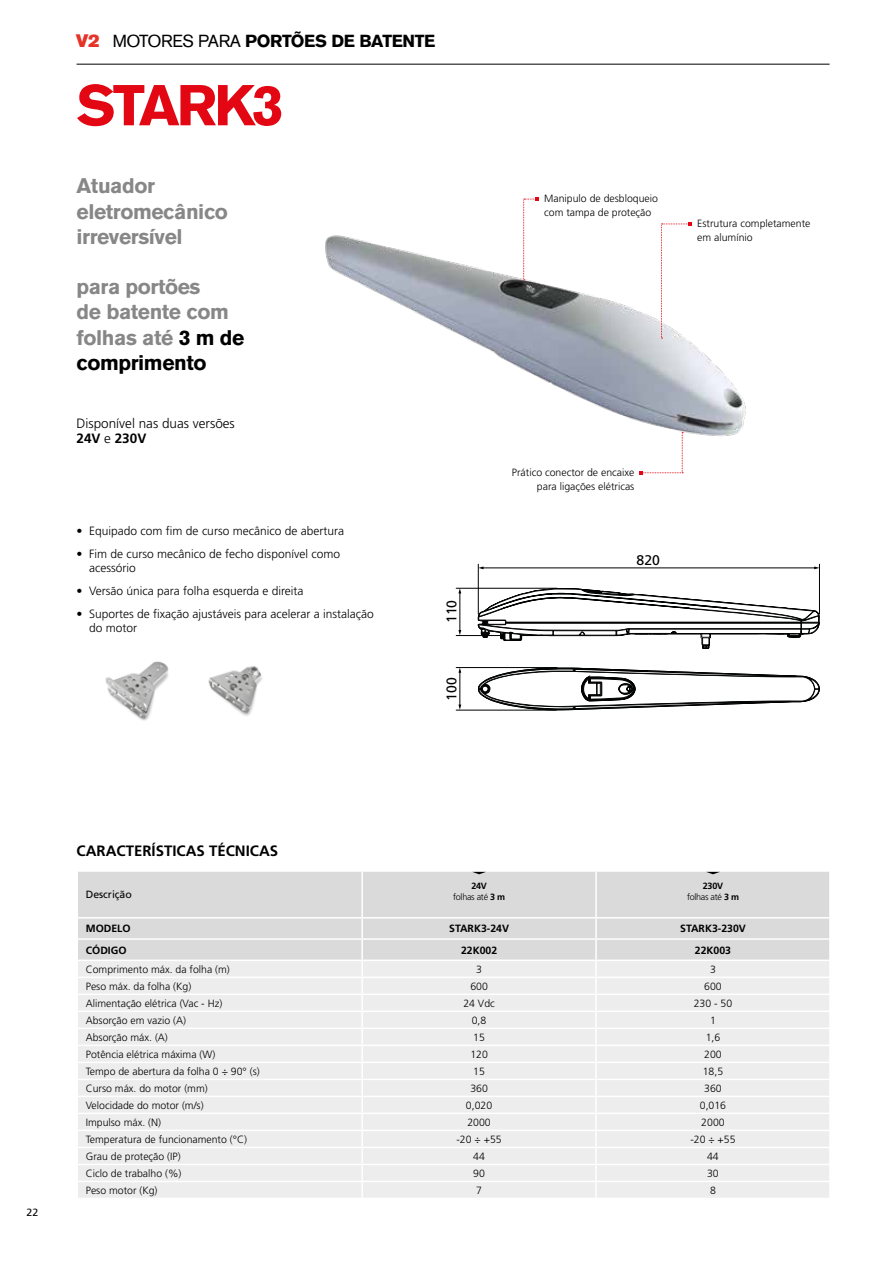
<style>
.page{position:relative;width:893px;height:1263px;background:#fff}
.page>*{position:absolute;margin:0;border:0;box-sizing:border-box;transform-origin:0 0}
.t1{font:700 57px "Akzidenz Grotesk BQ";letter-spacing:-.05em;color:#e30613}
.t2{font:700 21px/25.2px "Akzidenz Grotesk BQ";letter-spacing:-.02em;color:#878787}
.t3{font:18px "Akzidenz Grotesk BQ Super";color:#e63329}
.t4{font:700 17.4px "Akzidenz Grotesk BQ";letter-spacing:-.02em;color:#000}
.t5{font:700 15px "Frutiger LT Std";color:#000}
.t6{font:13.95px "Frutiger LT Std";color:#000}
.t7{font:300 13.5px/15px "Frutiger LT Std";color:#000}
.t8{font:300 12px/14.4px "Frutiger LT Std";color:#000}
.t9{font:300 10.5px/13.5px "Frutiger LT Std";color:#000}
.t10{font:700 10.5px "Frutiger LT Std";color:#000}
.t11{font:10.5px "Frutiger LT Std";color:#000}
.t12{font:300 9px/10.8px "Frutiger LT Std";letter-spacing:-.03em;color:#000;text-align:center}
.s1{font-weight:400}
.s2{color:#000}
.s3{font-weight:700}
</style>
<div class="page">
<img style="left:325px;top:197px;width:421px;height:278px">
<hr style="left:456px;top:667px;width:101px;height:1px;background:#000">
<hr style="left:456px;top:710px;width:100px;height:1px;background:#000">
<hr style="left:460px;top:672px;width:1px;height:33px;background:#000">
<svg style="left:458px;top:704px;width:3px;height:6px"></svg>
<svg style="left:458px;top:667px;width:3px;height:6px"></svg>
<hr style="left:478px;top:564px;width:1px;height:50px;background:#000">
<hr style="left:819px;top:564px;width:1px;height:50px;background:#000">
<hr style="left:483px;top:568px;width:332px;height:1px;background:#000">
<svg style="left:478px;top:566px;width:5px;height:3px"></svg>
<svg style="left:814px;top:566px;width:5px;height:3px"></svg>
<hr style="left:456px;top:588px;width:101px;height:1px;background:#000">
<hr style="left:456px;top:635px;width:100px;height:1px;background:#000">
<hr style="left:460px;top:592px;width:1px;height:39px;background:#000">
<svg style="left:478px;top:588px;width:341px;height:60px"></svg>
<svg style="left:478px;top:667px;width:342px;height:43px"></svg>
<img style="left:105px;top:661px;width:64px;height:60px">
<img style="left:208px;top:666px;width:54px;height:50px">
<hr style="left:77px;top:64px;width:753px;height:1px;background:#000">
<svg style="left:661px;top:222px;width:31px;height:117px"></svg>
<svg style="left:640px;top:432px;width:43px;height:42px"></svg>
<svg style="left:523px;top:198px;width:16px;height:83px"></svg>
<div style="left:78px;top:872px;width:751px;height:87px;background:#dadada"></div>
<div style="left:78px;top:961px;width:751px;height:237px;background:#ededed"></div>
<hr style="left:361px;top:872px;width:2px;height:45px;background:#fff">
<hr style="left:595px;top:872px;width:2px;height:45px;background:#fff">
<hr style="left:77px;top:917px;width:285px;height:1px;background:#fff">
<hr style="left:362px;top:917px;width:234px;height:1px;background:#fff">
<hr style="left:361px;top:918px;width:2px;height:20px;background:#fff">
<hr style="left:596px;top:917px;width:235px;height:1px;background:#fff">
<hr style="left:595px;top:918px;width:2px;height:20px;background:#fff">
<hr style="left:77px;top:938px;width:285px;height:2px;background:#fff">
<hr style="left:77px;top:976px;width:285px;height:2px;background:#fff">
<hr style="left:77px;top:993px;width:285px;height:2px;background:#fff">
<hr style="left:77px;top:1010px;width:285px;height:2px;background:#fff">
<hr style="left:77px;top:1027px;width:285px;height:2px;background:#fff">
<hr style="left:77px;top:1044px;width:285px;height:2px;background:#fff">
<hr style="left:77px;top:1061px;width:285px;height:2px;background:#fff">
<hr style="left:77px;top:1079px;width:285px;height:1px;background:#fff">
<hr style="left:77px;top:1096px;width:285px;height:1px;background:#fff">
<hr style="left:77px;top:1113px;width:285px;height:1px;background:#fff">
<hr style="left:77px;top:1130px;width:285px;height:1px;background:#fff">
<hr style="left:77px;top:1147px;width:285px;height:1px;background:#fff">
<hr style="left:77px;top:1164px;width:285px;height:1px;background:#fff">
<hr style="left:77px;top:1181px;width:285px;height:1px;background:#fff">
<hr style="left:362px;top:938px;width:234px;height:2px;background:#fff">
<hr style="left:596px;top:938px;width:235px;height:2px;background:#fff">
<hr style="left:362px;top:976px;width:234px;height:2px;background:#fff">
<hr style="left:596px;top:976px;width:235px;height:2px;background:#fff">
<hr style="left:362px;top:993px;width:234px;height:2px;background:#fff">
<hr style="left:596px;top:993px;width:235px;height:2px;background:#fff">
<hr style="left:362px;top:1010px;width:234px;height:2px;background:#fff">
<hr style="left:596px;top:1010px;width:235px;height:2px;background:#fff">
<hr style="left:362px;top:1027px;width:234px;height:2px;background:#fff">
<hr style="left:596px;top:1027px;width:235px;height:2px;background:#fff">
<hr style="left:362px;top:1044px;width:234px;height:2px;background:#fff">
<hr style="left:596px;top:1044px;width:235px;height:2px;background:#fff">
<hr style="left:362px;top:1061px;width:234px;height:2px;background:#fff">
<hr style="left:596px;top:1061px;width:235px;height:2px;background:#fff">
<hr style="left:362px;top:1079px;width:234px;height:1px;background:#fff">
<hr style="left:596px;top:1079px;width:235px;height:1px;background:#fff">
<hr style="left:362px;top:1096px;width:234px;height:1px;background:#fff">
<hr style="left:596px;top:1096px;width:235px;height:1px;background:#fff">
<hr style="left:362px;top:1113px;width:234px;height:1px;background:#fff">
<hr style="left:596px;top:1113px;width:235px;height:1px;background:#fff">
<hr style="left:362px;top:1130px;width:234px;height:1px;background:#fff">
<hr style="left:596px;top:1130px;width:235px;height:1px;background:#fff">
<hr style="left:362px;top:1147px;width:234px;height:1px;background:#fff">
<hr style="left:596px;top:1147px;width:235px;height:1px;background:#fff">
<hr style="left:362px;top:1164px;width:234px;height:1px;background:#fff">
<hr style="left:596px;top:1164px;width:235px;height:1px;background:#fff">
<hr style="left:362px;top:1181px;width:234px;height:1px;background:#fff">
<svg style="left:361px;top:940px;width:2px;height:258px"></svg>
<hr style="left:596px;top:1181px;width:235px;height:1px;background:#fff">
<svg style="left:595px;top:940px;width:2px;height:258px"></svg>
<svg style="left:472px;top:872px;width:14px;height:2px"></svg>
<svg style="left:706px;top:872px;width:14px;height:2px"></svg>
<h3 class="t4" style="left:113px;top:31px;width:324px"><span class="s1">MOTORES PARA</span> PORTÕES DE BATENTE</h3>
<h3 class="t3" style="left:76px;top:30px;width:26px">V2</h3>
<h1 class="t1" style="left:77px;top:72px;width:209px">STARK3</h1>
<h2 class="t2" style="left:77px;top:174px;width:153px">Atuador eletromecânico irreversível</h2>
<h2 class="t2" style="left:77px;top:274px;width:169px">para portões<br>de batente com folhas até <span class="s2">3 m de comprimento</span></h2>
<p class="t7" style="left:77px;top:416px;width:160px">Disponível nas duas versões<br><span class="s3">24V</span> e <span class="s3">230V</span></p>
<p class="t8" style="left:77px;top:523px;width:269px">• Equipado com fim de curso mecânico de abertura</p>
<p class="t8" style="left:89px;top:546px;width:252px;text-indent:-13px">• Fim de curso mecânico de fecho disponível como acessório</p>
<p class="t8" style="left:77px;top:584px;width:229px">• Versão única para folha esquerda e direita</p>
<p class="t8" style="left:89px;top:606px;width:286px;text-indent:-13px">• Suportes de fixação ajustáveis para acelerar a instalação do motor</p>
<h3 class="t6" style="left:443px;top:623px;width:25px;rotate:-90deg">110</h3>
<h3 class="t6" style="left:443px;top:701px;width:25px;rotate:-90deg">100</h3>
<p class="t9" style="left:544px;top:192px;width:115px">Manipulo de desbloqueio com tampa de proteção</p>
<p class="t9" style="left:697px;top:217px;width:115px">Estrutura completamente em alumínio</p>
<p class="t9" style="left:512px;top:466px;width:124px;text-align:right">Prático conector de encaixe para ligações elétricas</p>
<h3 class="t6" style="left:637px;top:551px;width:25px">820</h3>
<p class="t11" style="left:27px;top:1206px;width:13px">22</p>
<h3 class="t5" style="left:77px;top:842px;width:203px">CARACTERÍSTICAS TÉCNICAS</h3>
<p class="t11" style="left:86px;top:888px;width:48px">Descrição</p>
<p class="t12" style="left:453px;top:881px;width:54px"><span class="s3">24V<br></span>folhas até <span class="s3">3 m</span></p>
<p class="t12" style="left:687px;top:881px;width:54px"><span class="s3">230V<br></span>folhas até <span class="s3">3 m</span></p>
<p class="t10" style="left:86px;top:922px;width:46px">MODELO</p>
<p class="t10" style="left:449px;top:922px;width:61px">STARK3-24V</p>
<p class="t10" style="left:680px;top:922px;width:67px">STARK3-230V</p>
<p class="t10" style="left:86px;top:944px;width:42px">CÓDIGO</p>
<p class="t10" style="left:461px;top:944px;width:38px">22K002</p>
<p class="t10" style="left:695px;top:944px;width:38px">22K003</p>
<p class="t9" style="left:86px;top:962px;width:146px">Comprimento máx. da folha (m)</p>
<p class="t9" style="left:476px;top:962px;width:7px">3</p>
<p class="t9" style="left:710px;top:962px;width:7px">3</p>
<p class="t9" style="left:86px;top:979px;width:107px">Peso máx. da folha (Kg)</p>
<p class="t9" style="left:470px;top:979px;width:19px">600</p>
<p class="t9" style="left:704px;top:979px;width:19px">600</p>
<p class="t9" style="left:86px;top:996px;width:138px">Alimentação elétrica (Vac - Hz)</p>
<p class="t9" style="left:463px;top:996px;width:33px">24 Vdc</p>
<p class="t9" style="left:694px;top:996px;width:40px">230 - 50</p>
<p class="t9" style="left:86px;top:1013px;width:102px">Absorção em vazio (A)</p>
<p class="t9" style="left:472px;top:1013px;width:16px">0,8</p>
<p class="t9" style="left:710px;top:1013px;width:7px">1</p>
<p class="t9" style="left:86px;top:1030px;width:84px">Absorção máx. (A)</p>
<p class="t9" style="left:473px;top:1030px;width:13px">15</p>
<p class="t9" style="left:706px;top:1030px;width:16px">1,6</p>
<p class="t9" style="left:86px;top:1047px;width:131px">Potência elétrica máxima (W)</p>
<p class="t9" style="left:470px;top:1047px;width:19px">120</p>
<p class="t9" style="left:704px;top:1047px;width:19px">200</p>
<p class="t9" style="left:86px;top:1064px;width:175px">Tempo de abertura da folha 0 ÷ 90° (s)</p>
<p class="t9" style="left:473px;top:1064px;width:13px">15</p>
<p class="t9" style="left:703px;top:1064px;width:22px">18,5</p>
<p class="t9" style="left:86px;top:1081px;width:123px">Curso máx. do motor (mm)</p>
<p class="t9" style="left:470px;top:1081px;width:19px">360</p>
<p class="t9" style="left:704px;top:1081px;width:19px">360</p>
<p class="t9" style="left:86px;top:1098px;width:119px">Velocidade do motor (m/s)</p>
<p class="t9" style="left:466px;top:1098px;width:28px">0,020</p>
<p class="t9" style="left:700px;top:1098px;width:28px">0,016</p>
<p class="t9" style="left:86px;top:1116px;width:77px">Impulso máx. (N)</p>
<p class="t9" style="left:467px;top:1116px;width:25px">2000</p>
<p class="t9" style="left:701px;top:1116px;width:25px">2000</p>
<p class="t9" style="left:86px;top:1133px;width:163px">Temperatura de funcionamento (°C)</p>
<p class="t9" style="left:456px;top:1133px;width:47px">-20 ÷ +55</p>
<p class="t9" style="left:690px;top:1133px;width:47px">-20 ÷ +55</p>
<p class="t9" style="left:86px;top:1150px;width:96px">Grau de proteção (IP)</p>
<p class="t9" style="left:473px;top:1150px;width:13px">44</p>
<p class="t9" style="left:707px;top:1150px;width:13px">44</p>
<p class="t9" style="left:86px;top:1167px;width:97px">Ciclo de trabalho (%)</p>
<p class="t9" style="left:473px;top:1167px;width:13px">90</p>
<p class="t9" style="left:707px;top:1167px;width:13px">30</p>
<p class="t9" style="left:86px;top:1184px;width:73px">Peso motor (Kg)</p>
<p class="t9" style="left:476px;top:1184px;width:7px">7</p>
<p class="t9" style="left:710px;top:1184px;width:7px">8</p>
</div>
